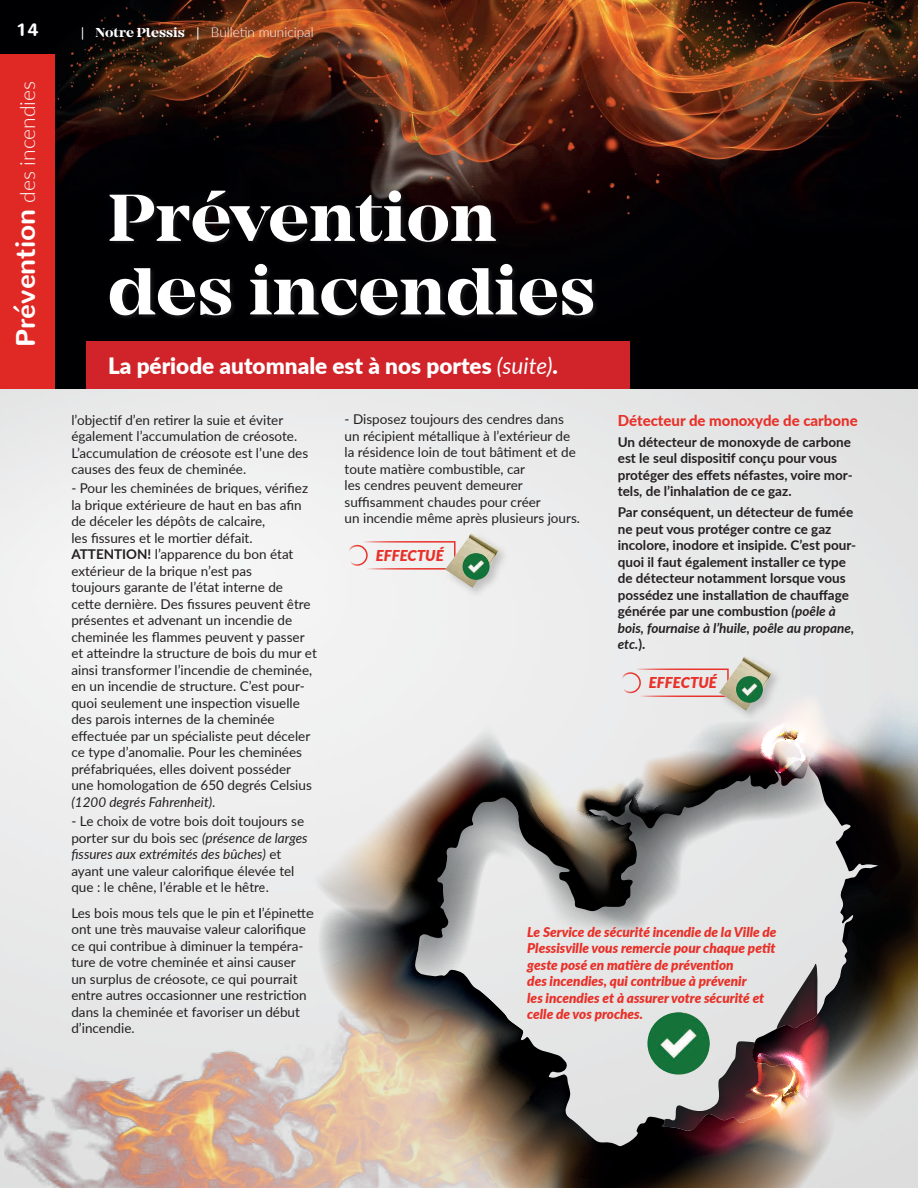
<style>
.page{position:relative;width:918px;height:1188px;background:#fff}
.page>*{position:absolute;margin:0;border:0;box-sizing:border-box;transform-origin:0 0}
.t1{font:700 69px/73.5px "Mirador";color:#fff}
.t2{font:900 22.5px "Lato";color:#fff}
.t3{font:300 21px "Lato";color:#fff}
.t4{font:800 18px "Nunito";color:#fff}
.t5{font:800 15px "Lato";color:#e83129}
.t6{font:italic 900 15px "Lato";color:#e83129}
.t7{font:13.5px/16.5px "Lato";color:#231f20}
.t8{font:700 13.5px/16.5px "Lato";color:#231f20}
.t9{font:italic 900 13.5px/16.5px "Lato";color:#e83129}
.t10{font:300 13.5px "Lato";color:#fff}
.s1{font-family:"Nunito";font-weight:400}
.s2{font-family:"Mirador";font-weight:700}
.s3{font-family:"Nunito";font-weight:800;font-size:27px}
.s4{font-weight:400;font-style:italic}
.s5{font-weight:700}
.s6{font-style:italic}
</style>
<div class="page">
<img style="left:0;top:0;width:918px;height:935px">
<img style="left:0;top:935px;width:261px;height:253px">
<div style="left:109px;top:190px;width:490px;height:131px;background:#231f20;opacity:.75"></div>
<div style="left:86px;top:341px;width:544px;height:48px;background:#d1232a"></div>
<svg style="left:261px;top:494px;width:657px;height:694px;fill:#ebeced"></svg>
<svg style="left:783px;top:687px;width:135px;height:465px;background:#766f65"></svg>
<img style="left:316px;top:689px;width:567px;height:499px">
<div style="left:345px;top:541px;width:111px;height:29px;border:2px solid #e83129"></div>
<div style="left:347px;top:545px;width:21px;height:21px;border:2px solid #e83129;border-radius:50%"></div>
<div style="left:618px;top:669px;width:111px;height:28px;border:2px solid #e83129"></div>
<div style="left:620px;top:672px;width:21px;height:21px;border:2px solid #e83129;border-radius:50%"></div>
<div style="left:0;top:54px;width:55px;height:335px;background:#e02925"></div>
<div style="left:444px;top:532px;width:65px;height:68px;background:#231f20;opacity:.23"></div>
<img style="left:446px;top:533px;width:52px;height:55px">
<img style="left:463px;top:553px;width:27px;height:27px;border-radius:14px">
<div style="left:718px;top:654px;width:65px;height:69px;background:#231f20;opacity:.23"></div>
<img style="left:719px;top:656px;width:52px;height:55px">
<img style="left:736px;top:676px;width:27px;height:27px;border-radius:14px">
<img style="left:647px;top:1012px;width:63px;height:63px;border-radius:31px">
<h3 class="t4" style="left:16px;top:13px;width:24px">14</h3>
<p class="t10" style="left:81px;top:22px;width:234px"><span class="s1">|</span> <span class="s2">Notre Plessis</span> <span class="s1">|</span> Bulletin municipal</p>
<h3 class="t3" style="left:13px;top:347px;width:267px;rotate:-90deg"><span class="s3">Prévention</span> des incendies</h3>
<h1 class="t1" style="left:108px;top:183px;width:489px">Prévention des incendies</h1>
<h2 class="t2" style="left:108px;top:349px;width:451px">La période automnale est à nos portes <span class="s4">(suite)</span>.</h2>
<p class="t7" style="left:71px;top:411px;width:238px">l’objectif d’en retirer la suie et éviter également l’accumulation de créosote.<br>L’accumulation de créosote est l’une des causes des feux de cheminée.</p>
<p class="t7" style="left:71px;top:480px;width:247px">- Pour les cheminées de briques, vérifiez la brique extérieure de haut en bas afin de déceler les dépôts de calcaire,<br>les fissures et le mortier défait.<br><span class="s5">ATTENTION!</span> l’apparence du bon état extérieur de la brique n’est pas<br>toujours garante de l’état interne de<br>cette dernière. Des fissures peuvent être présentes et advenant un incendie de cheminée les flammes peuvent y passer et atteindre la structure de bois du mur et ainsi transformer l’incendie de cheminée, en un incendie de structure. C’est pour&shy;quoi seulement une inspection visuelle des parois internes de la cheminée effectuée par un spécialiste peut déceler ce type d’anomalie. Pour les cheminées préfabriquées, elles doivent posséder<br>une homologation de 650 degrés Celsius <span class="s6">(1200 degrés Fahrenheit)</span>.</p>
<p class="t7" style="left:71px;top:813px;width:238px">- Le choix de votre bois doit toujours se porter sur du bois sec <span class="s6">(présence de larges fissures aux extrémités des bûches)</span> et ayant une valeur calorifique élevée tel que : le chêne, l’érable et le hêtre.</p>
<p class="t7" style="left:71px;top:904px;width:243px">Les bois mous tels que le pin et l’épinette ont une très mauvaise valeur calorifique ce qui contribue à diminuer la tempéra&shy;ture de votre cheminée et ainsi causer un surplus de créosote, ce qui pourrait entre autres occasionner une restriction dans la cheminée et favoriser un début d’incendie.</p>
<p class="t7" style="left:345px;top:411px;width:237px">- Disposez toujours des cendres dans un récipient métallique à l’extérieur de la résidence loin de tout bâtiment et de toute matière combustible, car<br>les cendres peuvent demeurer suffisamment chaudes pour créer<br>un incendie même après plusieurs jours.</p>
<p class="t6" style="left:376px;top:544px;width:70px">EFFECTUÉ</p>
<p class="t5" style="left:618px;top:409px;width:241px">Détecteur de monoxyde de carbone</p>
<p class="t8" style="left:618px;top:433px;width:237px">Un détecteur de monoxyde de carbone est le seul dispositif conçu pour vous protéger des effets néfastes, voire mor&shy;tels, de l’inhalation de ce gaz.</p>
<p class="t8" style="left:618px;top:503px;width:240px">Par conséquent, un détecteur de fumée ne peut vous protéger contre ce gaz incolore, inodore et insipide. C’est pour&shy;quoi il faut également installer ce type de détecteur notamment lorsque vous possédez une installation de chauffage générée par une combustion <span class="s6">(poêle à bois, fournaise à l’huile, poêle au propane, etc.</span>).</p>
<p class="t6" style="left:649px;top:671px;width:70px">EFFECTUÉ</p>
<p class="t9" style="left:527px;top:923px;width:251px">Le Service de sécurité incendie de la Ville de Plessisville vous remercie pour chaque petit geste posé en matière de prévention<br>des incendies, qui contribue à prévenir<br>les incendies et à assurer votre sécurité et celle de vos proches.</p>
</div>
